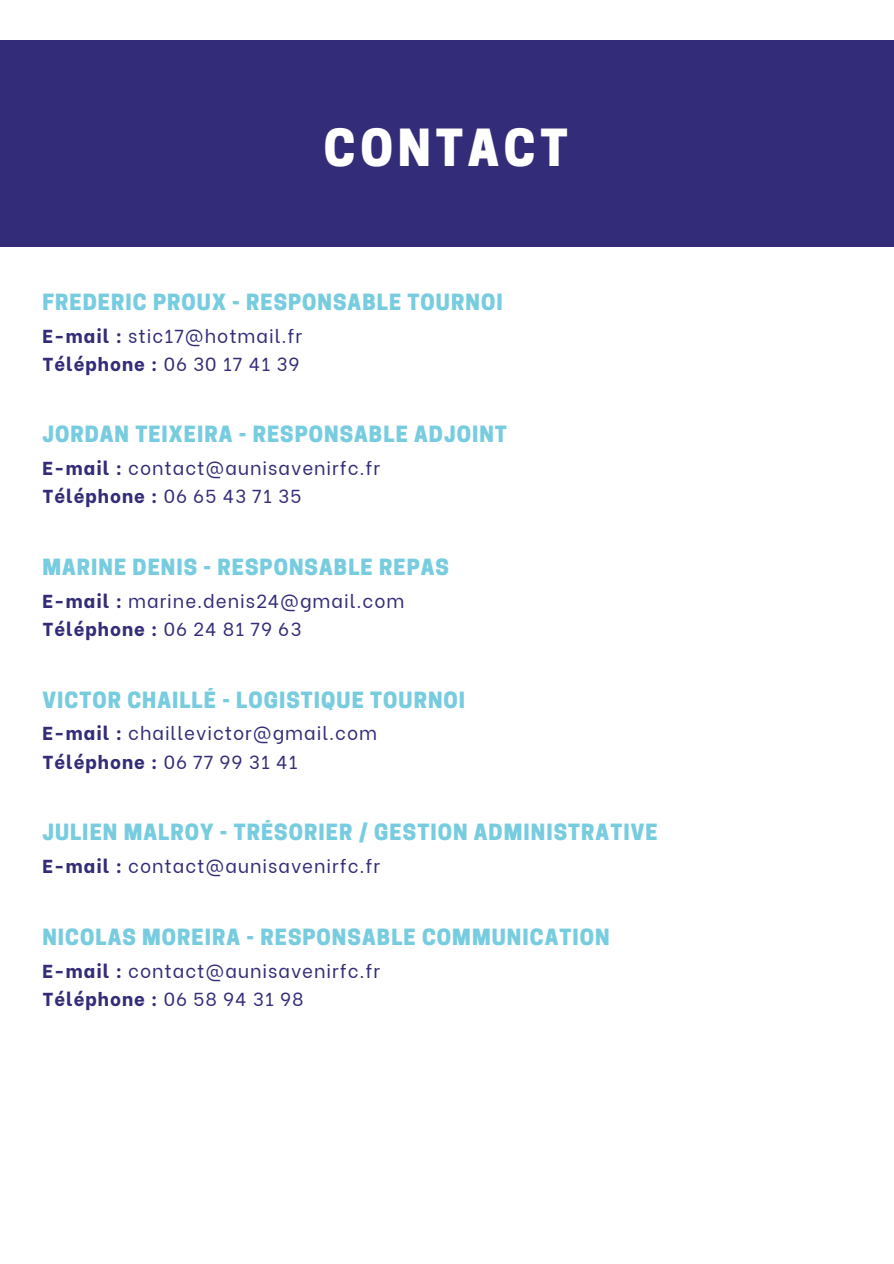
<style>
.page{position:relative;width:894px;height:1264px;background:#fff}
.page>*{position:absolute;margin:0;border:0;box-sizing:border-box;transform-origin:0 0}
.t1{font:800 48px "Cooper Hewitt";letter-spacing:.1em;color:#fff}
.t2{font:800 21px "Cooper Hewitt";letter-spacing:.05em;color:#78ccdf}
.t3{font:18.75px "Be Vietnam";letter-spacing:.05em;color:#332c78}
.t4{font:800 18.75px "Be Vietnam";letter-spacing:.05em;color:#332c78}
.s1{font-weight:800}
.s2{font-weight:400}
</style>
<div class="page">
<div style="left:0;top:41px;width:893px;height:206px;background:#332c78"></div>
<p class="t1" style="left:324px;top:130px;width:245px">CONTACT</p>
<p class="t2" style="left:42px;top:294px;width:461px">FREDERIC PROUX - RESPONSABLE TOURNOI</p>
<p class="t3" style="left:42px;top:320px;width:261px"><span class="s1">E-mail :</span> stic17@hotmail.fr</p>
<p class="t4" style="left:42px;top:348px;width:258px">Téléphone : <span class="s2">06 30 17 41 39</span></p>
<p class="t2" style="left:42px;top:426px;width:466px">JORDAN TEIXEIRA - RESPONSABLE ADJOINT</p>
<p class="t3" style="left:42px;top:452px;width:339px"><span class="s1">E-mail :</span> contact@aunisavenirfc.fr</p>
<p class="t4" style="left:42px;top:481px;width:260px">Téléphone : <span class="s2">06 65 43 71 35</span></p>
<p class="t2" style="left:42px;top:559px;width:408px">MARINE DENIS - RESPONSABLE REPAS</p>
<p class="t3" style="left:42px;top:585px;width:363px"><span class="s1">E-mail :</span> marine.denis24@gmail.com</p>
<p class="t4" style="left:42px;top:613px;width:260px">Téléphone : <span class="s2">06 24 81 79 63</span></p>
<p class="t2" style="left:42px;top:691px;width:424px">VICTOR CHAILLÉ - LOGISTIQUE TOURNOI</p>
<p class="t3" style="left:42px;top:718px;width:336px"><span class="s1">E-mail :</span> chaillevictor@gmail.com</p>
<p class="t4" style="left:42px;top:746px;width:257px">Téléphone : <span class="s2">06 77 99 31 41</span></p>
<p class="t2" style="left:42px;top:824px;width:616px">JULIEN MALROY - TRÉSORIER / GESTION ADMINISTRATIVE</p>
<p class="t3" style="left:42px;top:850px;width:339px"><span class="s1">E-mail :</span> contact@aunisavenirfc.fr</p>
<p class="t2" style="left:42px;top:929px;width:568px">NICOLAS MOREIRA - RESPONSABLE COMMUNICATION</p>
<p class="t3" style="left:42px;top:955px;width:339px"><span class="s1">E-mail :</span> contact@aunisavenirfc.fr</p>
<p class="t4" style="left:42px;top:983px;width:262px">Téléphone : <span class="s2">06 58 94 31 98</span></p>
</div>
